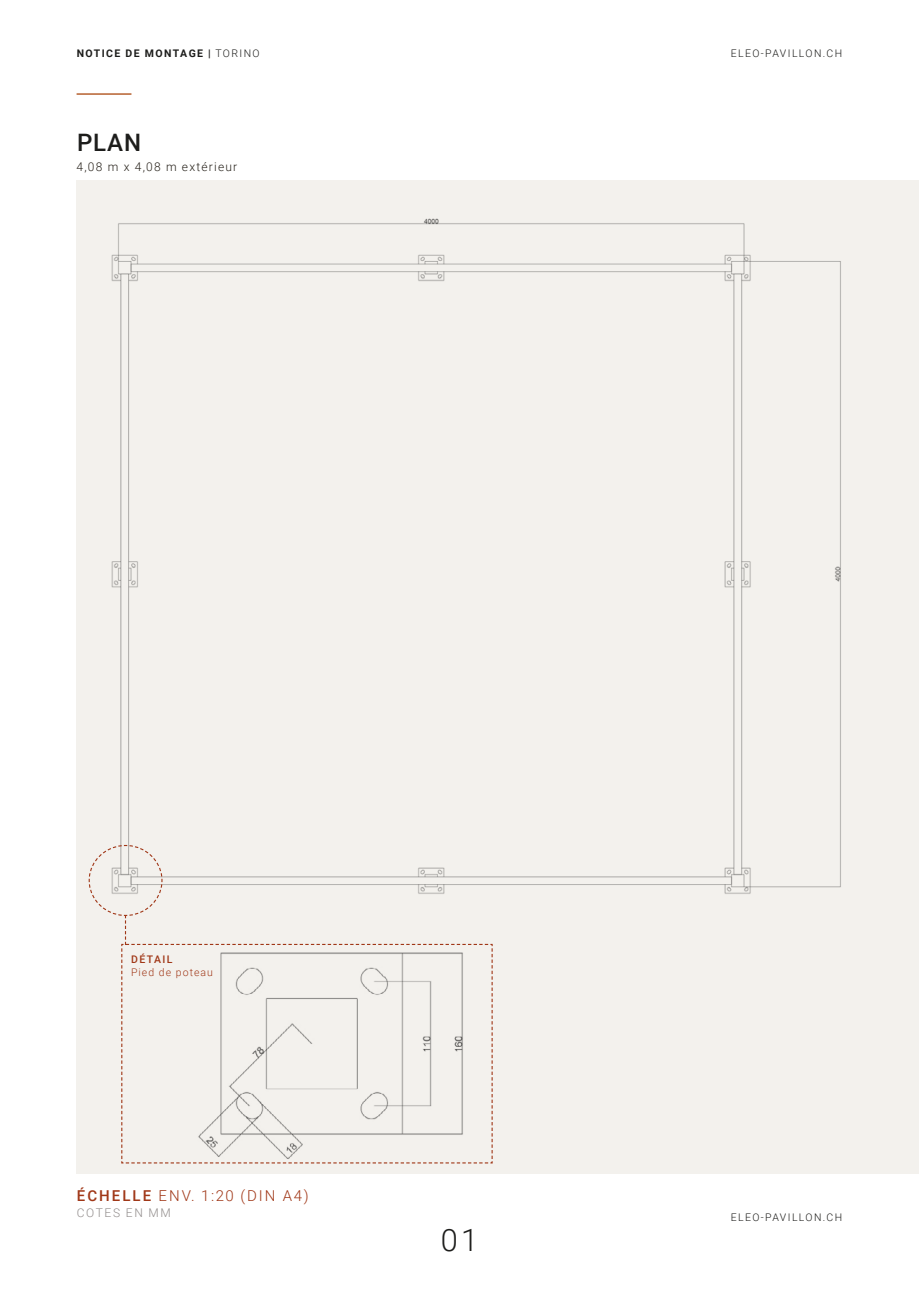
<style>
.page{position:relative;width:919px;height:1289px;background:#fff}
.page>*{position:absolute;margin:0;border:0;box-sizing:border-box;transform-origin:0 0}
.t1{font:300 30.75px "Roboto";color:#1d1d1b}
.t2{font:500 24px "Roboto";color:#1d1d1b}
.t3{font:300 15px "Roboto";letter-spacing:.135em;color:#a03717}
.t4{font:300 12px "Roboto";letter-spacing:.1em;color:#28231c}
._02_detail_descripti{font:300 12px "Roboto";letter-spacing:.135em;color:#928d8c}
.t5{font:300 10.5px "Roboto";letter-spacing:.135em;color:#1d1d1b}
.t6{font:700 10.5px "Roboto";letter-spacing:.135em;color:#1d1d1b}
._02_detail_descripti-2{font:300 10.5px "Roboto";letter-spacing:.1em;color:#a03717}
._02_detail_descripti-3{font:500 10.5px "Roboto";letter-spacing:.135em;color:#a03717}
.s1{font-weight:300}
.s2{font-weight:500}
</style>
<div class="page">
<hr style="left:77px;top:93px;width:54px;height:2px;background:#b6602f">
<div style="left:77px;top:180px;width:841px;height:994px;background:#f3f1ed"></div>
<img style="left:111px;top:218px;width:730px;height:676px">
<svg style="left:88px;top:844px;width:404px;height:319px"></svg>
<p class="t6" style="left:77px;top:46px;width:184px">NOTICE DE MONTAGE | <span class="s1">TORINO</span></p>
<p class="t5" style="left:730px;top:46px;width:113px">ELEO-PAVILLON.CH</p>
<p class="t2" style="left:77px;top:126px;width:66px">PLAN</p>
<p class="t4" style="left:77px;top:158px;width:162px">4,08 m x 4,08 m extérieur</p>
<p class="_02_detail_descripti-3" style="left:131px;top:952px;width:43px">DÉTAIL</p>
<p class="_02_detail_descripti-2" style="left:131px;top:964px;width:83px">Pied de poteau</p>
<p class="t3" style="left:77px;top:1184px;width:233px"><span class="s2">ÉCHELLE</span> ENV. 1:20 (DIN A4)</p>
<p class="_02_detail_descripti" style="left:77px;top:1204px;width:96px">COTES EN MM</p>
<p class="t1" style="left:441px;top:1217px;width:39px">01</p>
<p class="t5" style="left:730px;top:1209px;width:113px">ELEO-PAVILLON.CH</p>
</div>
